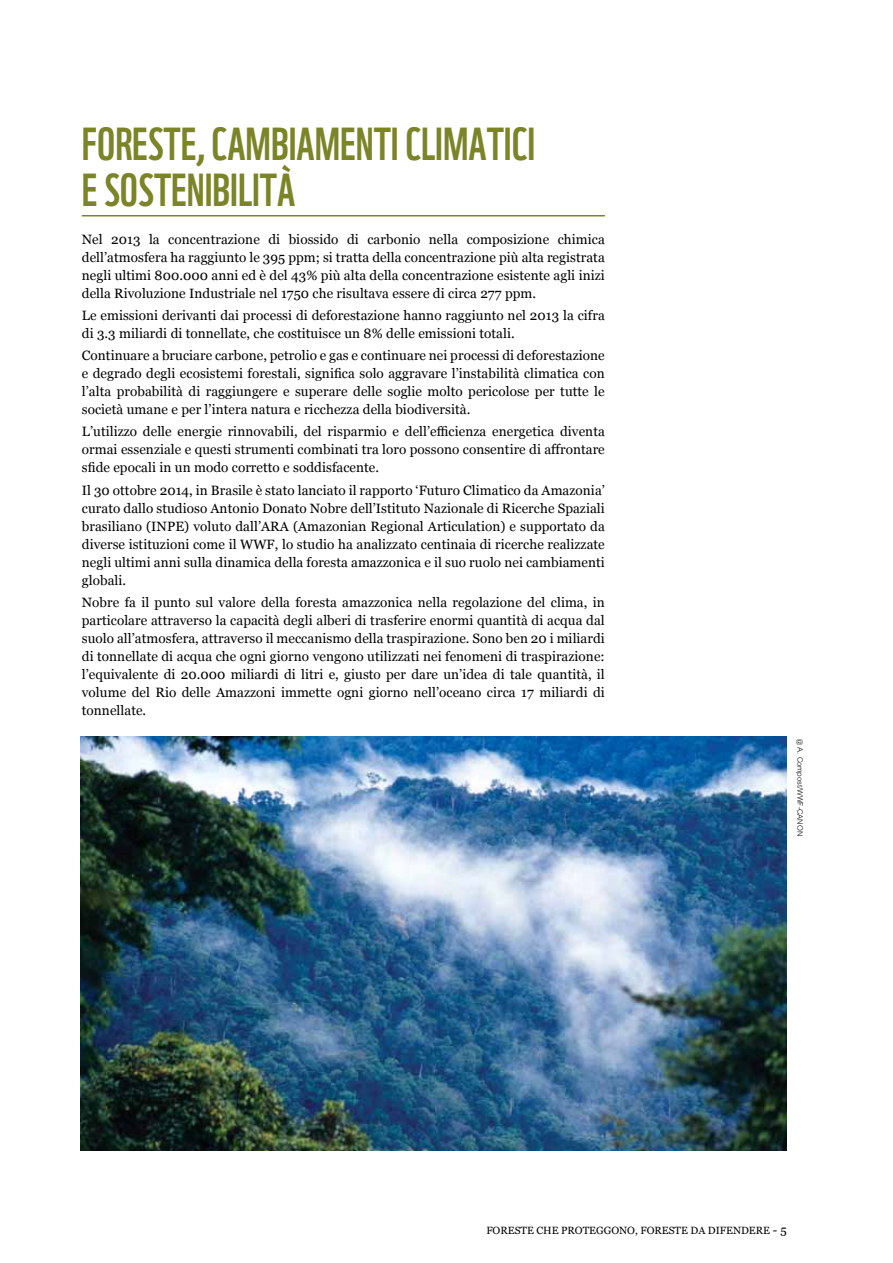
<style>
.page{position:relative;width:893px;height:1263px;background:#fff}
.page>*{position:absolute;margin:0;border:0;box-sizing:border-box;transform-origin:0 0}
.t1{font:45px/46.5px "WWF";color:#7b8427}
.t2{font:13.5px/18px "Georgia";letter-spacing:.005em;color:#000;text-align:justify}
.t3{font:10.5px "Georgia";color:#000}
.t4{font:300 7.5px "Arial";color:#000}
.s1{font-size:12px}
</style>
<div class="page">
<hr style="left:82px;top:215px;width:523px;height:1px;background:#7b8427">
<img style="left:81px;top:737px;width:706px;height:413px">
<h1 class="t1" style="left:82px;top:116px;width:451px">FORESTE, CAMBIAMENTI CLIMATICI<br>E SOSTENIBILITÀ</h1>
<p class="t2" style="left:82px;top:229px;width:524px">Nel 2013 la concentrazione di biossido di carbonio nella composizione chimica dell’atmosfera ha raggiunto le 395 ppm; si tratta della concentrazione più alta registrata negli ultimi 800.000 anni ed è del 43% più alta della concentrazione esistente agli inizi della Rivoluzione Industriale nel 1750 che risultava essere di circa 277 ppm.</p>
<p class="t2" style="left:82px;top:306px;width:524px">Le emissioni derivanti dai processi di deforestazione hanno raggiunto nel 2013 la cifra di 3.3 miliardi di tonnellate, che costituisce un 8% delle emissioni totali.</p>
<p class="t2" style="left:82px;top:346px;width:524px">Continuare a bruciare carbone, petrolio e gas e continuare nei processi di deforestazione e degrado degli ecosistemi forestali, significa solo aggravare l’instabilità climatica con l’alta probabilità di raggiungere e superare delle soglie molto pericolose per tutte le società umane e per l’intera natura e ricchezza della biodiversità.</p>
<p class="t2" style="left:82px;top:422px;width:524px">L’utilizzo delle energie rinnovabili, del risparmio e dell’efficienza energetica diventa ormai essenziale e questi strumenti combinati tra loro possono consentire di affrontare sfide epocali in un modo corretto e soddisfacente.</p>
<p class="t2" style="left:82px;top:480px;width:525px">Il 30 ottobre 2014, in Brasile è stato lanciato il rapporto ‘Futuro Climatico da Amazonia’ curato dallo studioso Antonio Donato Nobre dell’Istituto Nazionale di Ricerche Spaziali brasiliano (INPE) voluto dall’ARA (Amazonian Regional Articulation) e supportato da diverse istituzioni come il WWF, lo studio ha analizzato centinaia di ricerche realizzate negli ultimi anni sulla dinamica della foresta amazzonica e il suo ruolo nei cambiamenti globali.</p>
<p class="t2" style="left:82px;top:593px;width:524px">Nobre fa il punto sul valore della foresta amazzonica nella regolazione del clima, in particolare attraverso la capacità degli alberi di trasferire enormi quantità di acqua dal suolo all’atmosfera, attraverso il meccanismo della traspirazione. Sono ben 20 i miliardi di tonnellate di acqua che ogni giorno vengono utilizzati nei fenomeni di traspirazione: l’equivalente di 20.000 miliardi di litri e, giusto per dare un’idea di tale quantità, il volume del Rio delle Amazzoni immette ogni giorno nell’oceano circa 17 miliardi di tonnellate.</p>
<p class="t4" style="left:804px;top:739px;width:98px;rotate:90deg">@ A. Compost/wwf-Canon</p>
<p class="t3" style="left:486px;top:1222px;width:302px">FORESTE CHE PROTEGGONO, FORESTE DA DIFENDERE <span class="s1">- 5</span></p>
</div>
